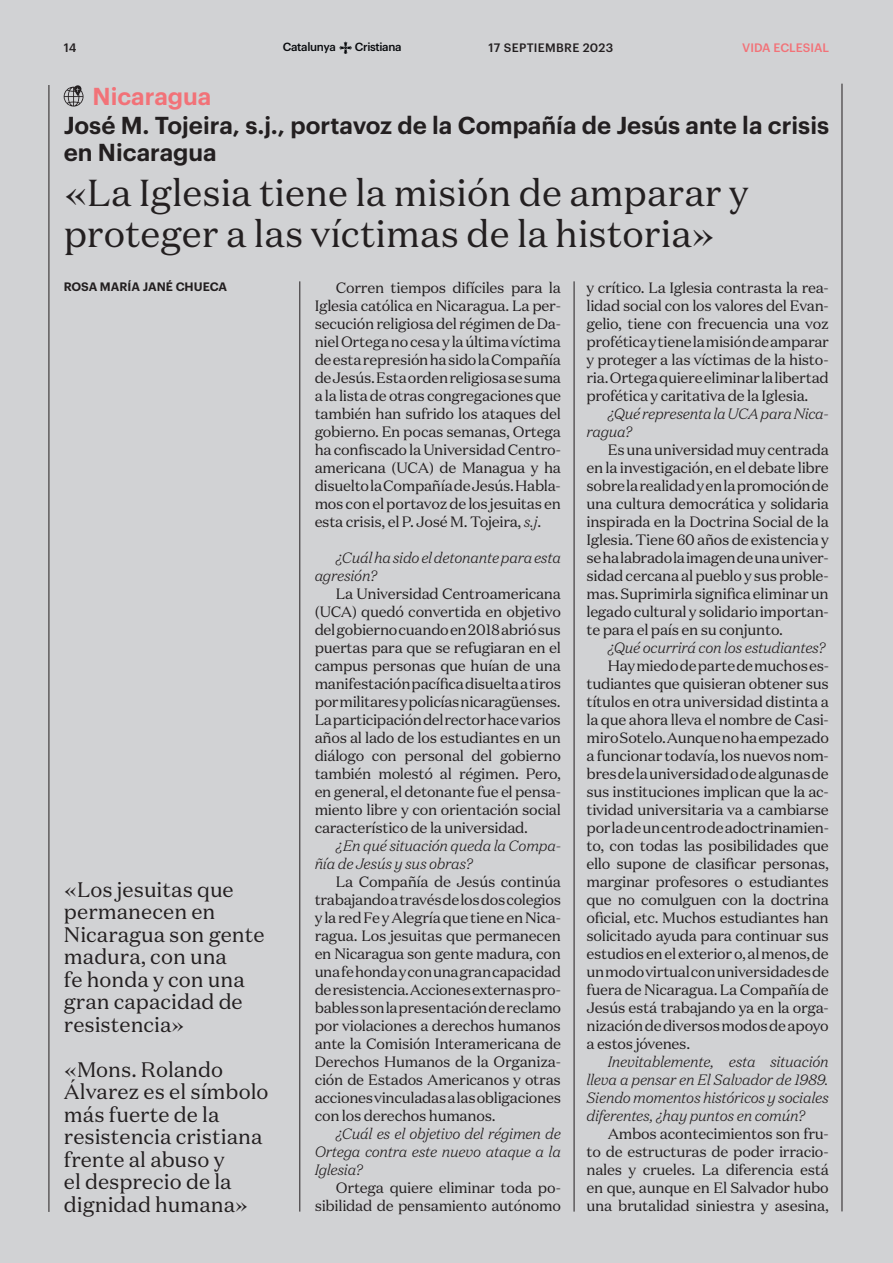
<style>
.page{position:relative;width:893px;height:1263px;background:#d1d2d4}
.page>*{position:absolute;margin:0;border:0;box-sizing:border-box;transform-origin:0 0}
.t1{font:37.5px/40.5px "Domaine Text";color:#231f20}
.t2{font:600 24px/27px "Graphik";color:#231f20}
.t3{font:600 24px "Graphik";color:#f27278}
.t4{font:21px/22.5px "Domaine Text";color:#231f20}
.t5{font:15px/18px "Domaine Text";letter-spacing:-.02em;color:#231f20;text-align:justify}
.t6{font:italic 300 15px/18px "Domaine Text";letter-spacing:-.02em;color:#231f20}
.t7{font:600 12px "Graphik";color:#231f20}
.t8{font:500 12px "Graphik";letter-spacing:.025em;color:#231f20}
.t9{font:500 12px "Graphik";color:#f27278}
.t10{font:500 11.55px "Graphik";letter-spacing:-.03em;color:#07090c}
.s1{font-weight:300;font-style:italic}
</style>
<div class="page">
<hr style="left:49px;top:85px;width:1px;height:1127px;background:#231f20">
<svg style="left:339px;top:42px;width:13px;height:12px"></svg>
<hr style="left:842px;top:84px;width:1px;height:1127px;background:#231f20">
<hr style="left:300px;top:281px;width:1px;height:930px;background:#231f20">
<svg style="left:64px;top:85px;width:20px;height:22px"></svg>
<hr style="left:574px;top:281px;width:1px;height:930px;background:#231f20">
<p class="t8" style="left:64px;top:38px;width:14px">14</p>
<p class="t10" style="left:283px;top:38px;width:54px">Catalunya</p>
<p class="t10" style="left:355px;top:38px;width:48px">Cristiana</p>
<p class="t8" style="left:489px;top:38px;width:126px">17 SEPTIEMBRE 2023</p>
<p class="t9" style="left:742px;top:39px;width:89px">VIDA ECLESIAL</p>
<h2 class="t3" style="left:92px;top:78px;width:120px">Nicaragua</h2>
<h2 class="t2" style="left:64px;top:110px;width:767px">José M. Tojeira, s.j., portavoz de la Compañía de Jesús ante la crisis en Nicaragua</h2>
<h1 class="t1" style="left:64px;top:172px;width:686px">«La Iglesia tiene la misión de amparar y proteger a las víctimas de la historia»</h1>
<p class="t7" style="left:64px;top:278px;width:165px">ROSA MARÍA JANÉ CHUECA</p>
<h3 class="t4" style="left:64px;top:878px;width:202px">«Los jesuitas que permanecen en<br>Nicaragua son gente madura, con una<br>fe honda y con una gran capacidad de resistencia»</h3>
<h3 class="t4" style="left:64px;top:1058px;width:206px">«Mons. Rolando<br>Álvarez es el símbolo más fuerte de la resistencia cristiana frente al abuso y<br>el desprecio de la dignidad humana»</h3>
<p class="t5" style="left:315px;top:279px;width:248px;text-indent:21px">Corren tiempos difíciles para la Iglesia católica en Nicaragua. La per&shy;secución religiosa del régimen de Da&shy;niel Ortega no cesa y la última víctima de esta represión ha sido la Compañía de Jesús. Esta orden religiosa se suma a la lista de otras congregaciones que también han sufrido los ataques del gobierno. En pocas semanas, Ortega ha confiscado la Universidad Centro&shy;americana (UCA) de Managua y ha disuelto la Compañía de Jesús. Habla&shy;mos con el portavoz de los jesuitas en esta crisis, el P. José M. Tojeira, <span class="s1">s.j</span>.</p>
<p class="t6" style="left:315px;top:549px;width:248px;text-indent:21px">¿Cuál ha sido el detonante para esta agresión?</p>
<p class="t5" style="left:315px;top:585px;width:248px;text-indent:21px">La Universidad Centroamericana (UCA) quedó convertida en objetivo del gobierno cuando en 2018 abrió sus puertas para que se refugiaran en el campus personas que huían de una manifestación pacífica disuelta a tiros por militares y policías nicaragüenses.<br>La participación del rector hace varios años al lado de los estudiantes en un diálogo con personal del gobierno también molestó al régimen. Pero, en general, el detonante fue el pensa&shy;miento libre y con orientación social característico de la universidad.</p>
<p class="t6" style="left:315px;top:837px;width:248px;text-indent:21px">¿En qué situación queda la Compa&shy;ñía de Jesús y sus obras?</p>
<p class="t5" style="left:315px;top:873px;width:248px;text-indent:21px">La Compañía de Jesús continúa trabajando a través de los dos colegios y la red Fe y Alegría que tiene en Nica&shy;ragua. Los jesuitas que permanecen en Nicaragua son gente madura, con una fe honda y con una gran capacidad de resistencia. Acciones externas pro&shy;bables son la presentación de reclamo por violaciones a derechos humanos ante la Comisión Interamericana de Derechos Humanos de la Organiza&shy;ción de Estados Americanos y otras acciones vinculadas a las obligaciones con los derechos humanos.</p>
<p class="t6" style="left:315px;top:1125px;width:248px;text-align:justify;text-indent:21px">¿Cuál es el objetivo del régimen de Ortega contra este nuevo ataque a la Iglesia?</p>
<p class="t5" style="left:315px;top:1179px;width:248px;text-align:right">Ortega quiere eliminar toda po&shy;sibilidad de pensamiento autónomo</p>
<p class="t5" style="left:586px;top:279px;width:244px">y crítico. La Iglesia contrasta la rea&shy;lidad social con los valores del Evan&shy;gelio, tiene con frecuencia una voz profética y tiene la misión de amparar y proteger a las víctimas de la histo&shy;ria. Ortega quiere eliminar la libertad profética y caritativa de la Iglesia.</p>
<p class="t6" style="left:586px;top:405px;width:244px;text-indent:21px">¿Qué representa la UCA para Nica&shy;ragua?</p>
<p class="t5" style="left:586px;top:441px;width:244px;text-indent:21px">Es una universidad muy centrada en la investigación, en el debate libre sobre la realidad y en la promoción de una cultura democrática y solidaria inspirada en la Doctrina Social de la Iglesia. Tiene 60 años de existencia y se ha labrado la imagen de una univer&shy;sidad cercana al pueblo y sus proble&shy;mas. Suprimirla significa eliminar un legado cultural y solidario importan&shy;te para el país en su conjunto.</p>
<p class="t6" style="left:608px;top:639px;width:220px">¿Qué ocurrirá con los estudiantes?</p>
<p class="t5" style="left:586px;top:657px;width:244px;text-indent:21px">Hay miedo de parte de muchos es&shy;tudiantes que quisieran obtener sus títulos en otra universidad distinta a la que ahora lleva el nombre de Casi&shy;miro Sotelo. Aunque no ha empezado a funcionar todavía, los nuevos nom&shy;bres de la universidad o de algunas de sus instituciones implican que la ac&shy;tividad universitaria va a cambiarse por la de un centro de adoctrinamien&shy;to, con todas las posibilidades que ello supone de clasificar personas, marginar profesores o estudiantes que no comulguen con la doctrina oficial, etc. Muchos estudiantes han solicitado ayuda para continuar sus estudios en el exterior o, al menos, de un modo virtual con universidades de fuera de Nicaragua. La Compañía de Jesús está trabajando ya en la orga&shy;nización de diversos modos de apoyo a estos jóvenes.</p>
<p class="t6" style="left:586px;top:1053px;width:244px;text-align:justify;text-indent:21px">Inevitablemente, esta situación lleva a pensar en El Salvador de 1989.<br>Siendo momentos históricos y sociales diferentes, ¿hay puntos en común?</p>
<p class="t5" style="left:586px;top:1125px;width:244px;text-indent:21px">Ambos acontecimientos son fru&shy;to de estructuras de poder irracio&shy;nales y crueles. La diferencia está en que, aunque en El Salvador hubo una brutalidad siniestra y asesina,</p>
</div>
